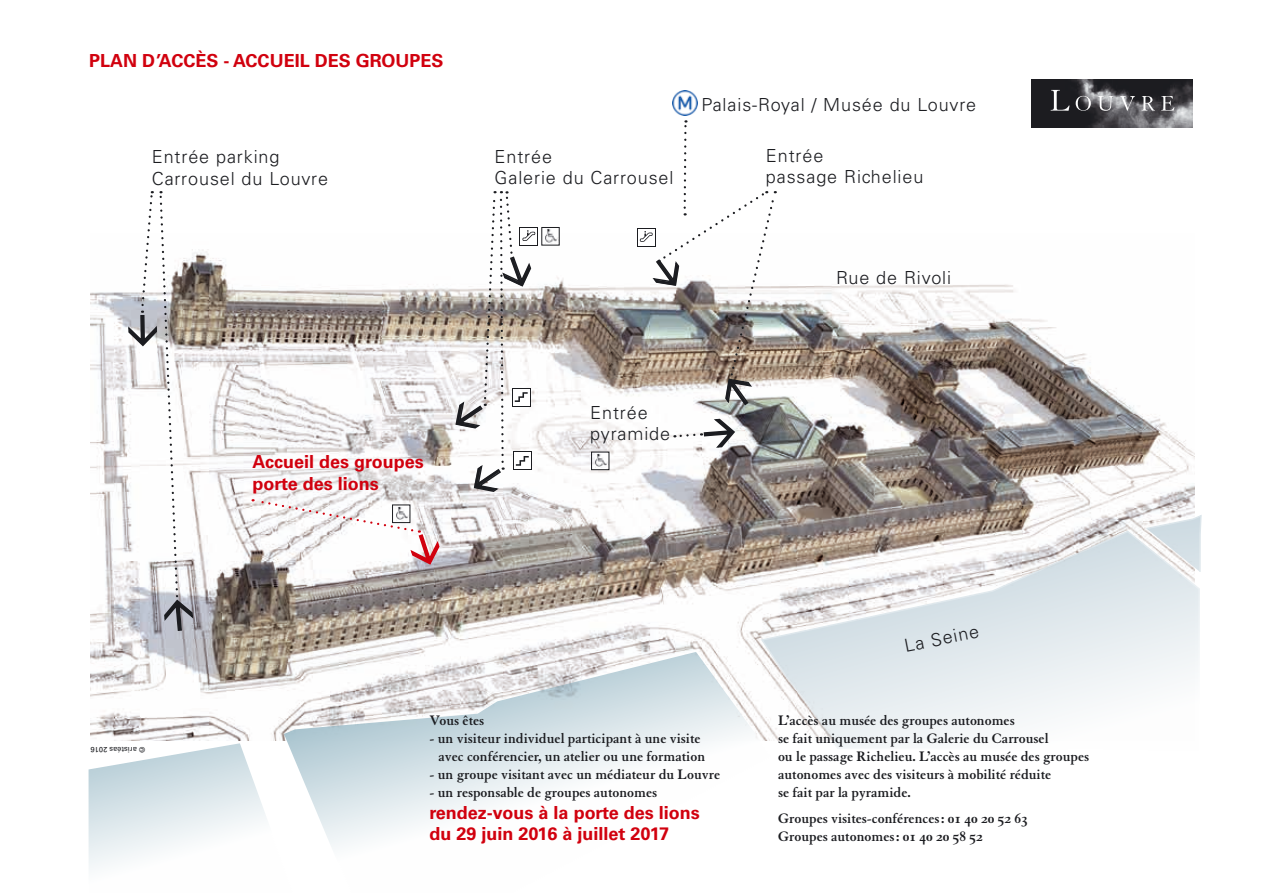
<style>
.page{position:relative;width:1263px;height:893px;background:#fff}
.page>*{position:absolute;margin:0;border:0;box-sizing:border-box;transform-origin:0 0}
.t1{font:300 18px/21.6px "Univers LT Std";letter-spacing:.05em;color:#1b1c20}
.t2{font:700 18px/21.6px "Univers LT Std";color:#d1010e}
.t3{font:700 15px/18px "Granjon LT Std";color:#1b1c20}
.t4{font:7.5px "Univers";color:#1b1c20}
</style>
<div class="page">
<img style="left:90px;top:235px;width:1104px;height:506px">
<svg style="left:283px;top:651px;width:476px;height:196px"></svg>
<svg style="left:759px;top:529px;width:441px;height:220px"></svg>
<svg style="left:1145px;top:513px;width:57px;height:60px"></svg>
<svg style="left:88px;top:742px;width:209px;height:127px"></svg>
<img style="left:1031px;top:79px;width:162px;height:49px">
<svg style="left:1051px;top:90px;width:123px;height:21px;background:#626265"></svg>
<svg style="left:235px;top:450px;width:197px;height:65px"></svg>
<img style="left:673px;top:91px;width:24px;height:24px">
<div style="left:520px;top:227px;width:18px;height:19px;background:#1b1c20"></div>
<svg style="left:535px;top:228px;width:2px;height:17px"></svg>
<img style="left:546px;top:229px;width:12px;height:14px">
<div style="left:637px;top:228px;width:18px;height:18px;background:#1b1c20"></div>
<div style="left:638px;top:229px;width:16px;height:16px;background:#fff"></div>
<img style="left:595px;top:454px;width:12px;height:14px">
<div style="left:591px;top:452px;width:18px;height:18px;border:1px solid #1b1c20"></div>
<svg style="left:127px;top:191px;width:67px;height:441px"></svg>
<svg style="left:253px;top:498px;width:187px;height:68px"></svg>
<svg style="left:455px;top:191px;width:80px;height:302px"></svg>
<svg style="left:640px;top:120px;width:137px;height:286px"></svg>
<svg style="left:674px;top:417px;width:62px;height:32px"></svg>
<p class="t2" style="left:89px;top:50px;width:356px">PLAN D’ACCÈS - ACCUEIL DES GROUPES</p>
<p class="t1" style="left:701px;top:94px;width:276px">Palais-Royal / Musée du Louvre</p>
<p class="t1" style="left:152px;top:146px;width:178px">Entrée parking<br>Carrousel du Louvre</p>
<p class="t1" style="left:495px;top:146px;width:180px">Entrée<br>Galerie du Carrousel</p>
<p class="t1" style="left:766px;top:144px;width:159px">Entrée<br>passage Richelieu</p>
<p class="t4" style="left:145px;top:755px;width:56px;rotate:-180deg">© aristéas 2016</p>
<p class="t2" style="left:253px;top:451px;width:173px">Accueil des groupes porte des lions</p>
<p class="t1" style="left:590px;top:402px;width:81px">Entrée pyramide</p>
<p class="t3" style="left:429px;top:711px;width:56px">Vous êtes</p>
<p class="t3" style="left:438px;top:729px;width:268px;text-indent:-9px">- un visiteur individuel participant à une visite avec conférencier, un atelier ou une formation</p>
<p class="t3" style="left:429px;top:765px;width:292px">- un groupe visitant avec un médiateur du Louvre</p>
<p class="t3" style="left:429px;top:783px;width:229px">- un responsable de groupes autonomes</p>
<p class="t2" style="left:429px;top:802px;width:272px">rendez-vous à la porte des lions du 29 juin 2016 à juillet 2017</p>
<p class="t1" style="left:836px;top:267px;width:117px">Rue de Rivoli</p>
<p class="t1" style="left:903px;top:635px;width:77px;rotate:-11deg">La Seine</p>
<p class="t3" style="left:778px;top:711px;width:313px">L’accès au musée des groupes autonomes<br>se fait uniquement par la Galerie du Carrousel<br>ou le passage Richelieu. L’accès au musée des groupes autonomes avec des visiteurs à mobilité réduite<br>se fait par la pyramide.</p>
<p class="t3" style="left:778px;top:809px;width:251px">Groupes visites-conférences: 01 40 20 52 63<br>Groupes autonomes: 01 40 20 58 52</p>
</div>
